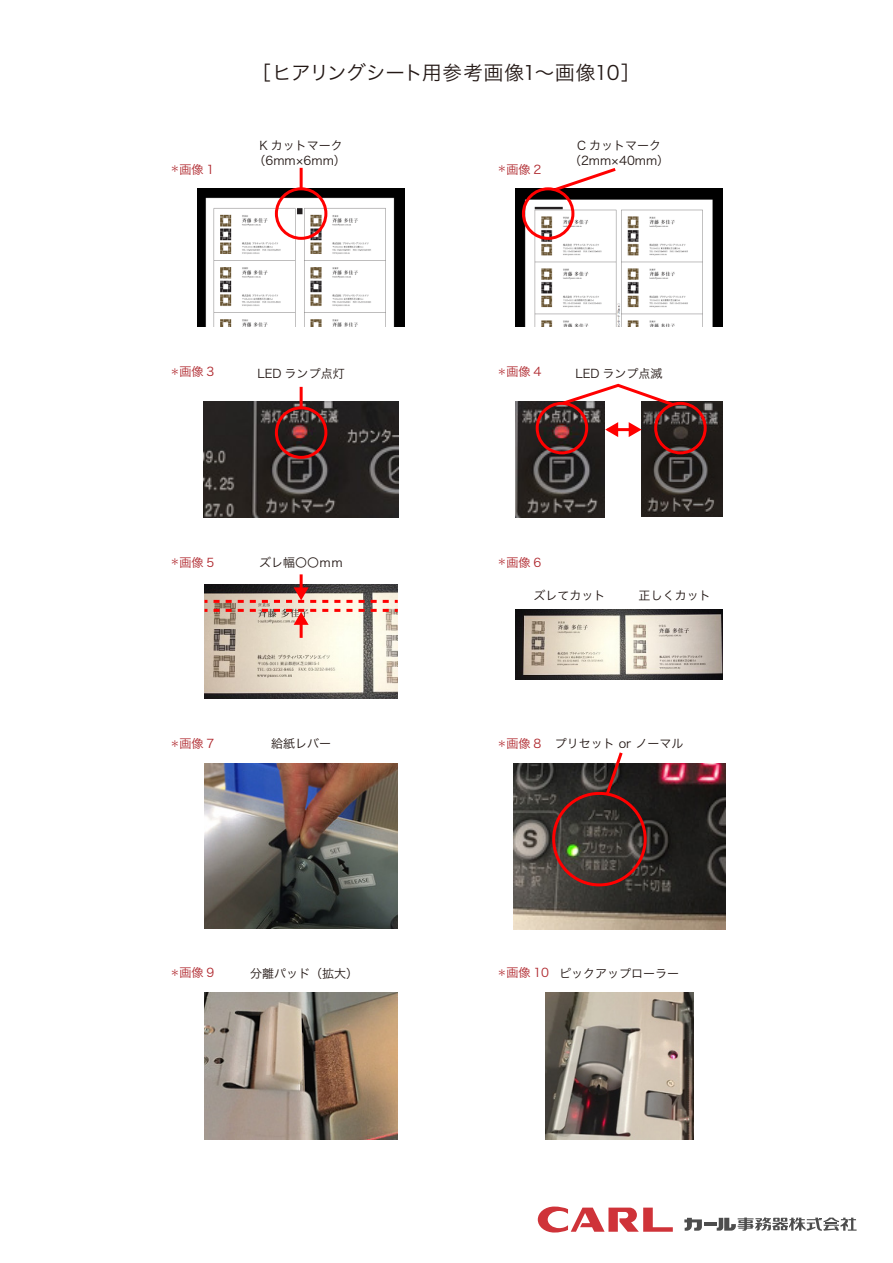
<style>
.page{position:relative;width:893px;height:1263px;background:#fff}
.page>*{position:absolute;margin:0;border:0;box-sizing:border-box;transform-origin:0 0}
.t1{font:19.5px "Hira Kaku Pro W3";letter-spacing:-.02em;color:#231815}
.t2{font:12px/15px "Hira Kaku Pro W3";color:#231815;text-align:center}
.t3{font:12px "Hira Kaku Pro W3";color:#af272d}
.s1{font-size:9px}
.s2{font-size:9px;color:#af272d}
.s3{color:#af272d}
</style>
<div class="page">
<img style="left:516px;top:401px;width:88px;height:116px">
<img style="left:642px;top:402px;width:81px;height:115px">
<img style="left:204px;top:401px;width:194px;height:116px">
<svg style="left:538px;top:1206px;width:135px;height:26px"></svg>
<svg style="left:684px;top:1217px;width:173px;height:14px"></svg>
<div style="left:275px;top:406px;width:52px;height:53px;border:3px solid #f00;border-radius:50%"></div>
<div style="left:536px;top:402px;width:52px;height:52px;border:3px solid #f00;border-radius:50%"></div>
<svg style="left:559px;top:383px;width:118px;height:26px"></svg>
<div style="left:654px;top:402px;width:53px;height:52px;border:3px solid #f00;border-radius:50%"></div>
<img style="left:516px;top:610px;width:207px;height:69px">
<img style="left:205px;top:585px;width:193px;height:114px">
<img style="left:205px;top:763px;width:192px;height:165px">
<img style="left:197px;top:189px;width:208px;height:138px">
<img style="left:516px;top:189px;width:206px;height:138px">
<div style="left:522px;top:187px;width:52px;height:53px;border:3px solid #f00;border-radius:50%"></div>
<div style="left:275px;top:187px;width:52px;height:53px;border:3px solid #f00;border-radius:50%"></div>
<svg style="left:552px;top:168px;width:67px;height:25px"></svg>
<hr style="left:300px;top:168px;width:3px;height:21px;background:#f00">
<hr style="left:300px;top:387px;width:3px;height:21px;background:#f00">
<img style="left:513px;top:763px;width:212px;height:167px">
<img style="left:204px;top:993px;width:194px;height:147px">
<img style="left:545px;top:993px;width:148px;height:147px">
<svg style="left:629px;top:422px;width:13px;height:15px"></svg>
<svg style="left:605px;top:422px;width:13px;height:15px"></svg>
<hr style="left:608px;top:428px;width:22px;height:3px;background:#f00">
<svg style="left:214px;top:587px;width:184px;height:16px"></svg>
<hr style="left:300px;top:574px;width:3px;height:16px;background:#f00">
<svg style="left:214px;top:609px;width:184px;height:16px"></svg>
<hr style="left:300px;top:622px;width:3px;height:16px;background:#f00">
<div style="left:552px;top:792px;width:95px;height:94px;border:3px solid #f00;border-radius:50%"></div>
<svg style="left:603px;top:752px;width:22px;height:47px"></svg>
<h1 class="t1" style="left:251px;top:56px;width:390px">［ヒアリングシート用参考画像1～画像10］</h1>
<p class="t2" style="left:254px;top:137px;width:94px">K カットマーク（6mm×6mm）</p>
<p class="t3" style="left:170px;top:158px;width:45px"><span class="s1">＊</span>画像 1</p>
<p class="t3" style="left:497px;top:158px;width:45px"><span class="s1">＊</span>画像 2</p>
<p class="t2" style="left:569px;top:137px;width:102px">C カットマーク（2mm×40mm）</p>
<p class="t3" style="left:170px;top:361px;width:45px"><span class="s1">＊</span>画像 3</p>
<p class="t3" style="left:497px;top:361px;width:45px"><span class="s1">＊</span>画像 4</p>
<p class="t2" style="left:258px;top:365px;width:89px">LED ランプ点灯</p>
<p class="t2" style="left:576px;top:365px;width:89px">LED ランプ点滅</p>
<p class="t3" style="left:170px;top:551px;width:45px"><span class="s1">＊</span>画像 5</p>
<p class="t2" style="left:259px;top:554px;width:85px">ズレ幅〇〇ｍｍ</p>
<p class="t3" style="left:497px;top:551px;width:45px"><span class="s1">＊</span>画像 6</p>
<p class="t2" style="left:534px;top:587px;width:73px">ズレてカット</p>
<p class="t2" style="left:639px;top:587px;width:73px">正しくカット</p>
<p class="t3" style="left:170px;top:733px;width:45px"><span class="s1">＊</span>画像 7</p>
<p class="t2" style="left:271px;top:735px;width:61px">給紙レバー</p>
<p class="t2" style="left:497px;top:735px;width:188px"><span class="s2">＊</span><span class="s3">画像 8</span> プリセット or ノーマル</p>
<p class="t3" style="left:170px;top:962px;width:45px"><span class="s1">＊</span>画像 9</p>
<p class="t2" style="left:250px;top:965px;width:109px">分離パッド（拡大）</p>
<p class="t2" style="left:497px;top:965px;width:183px"><span class="s2">＊</span><span class="s3">画像 10</span> ピックアップローラー</p>
</div>
